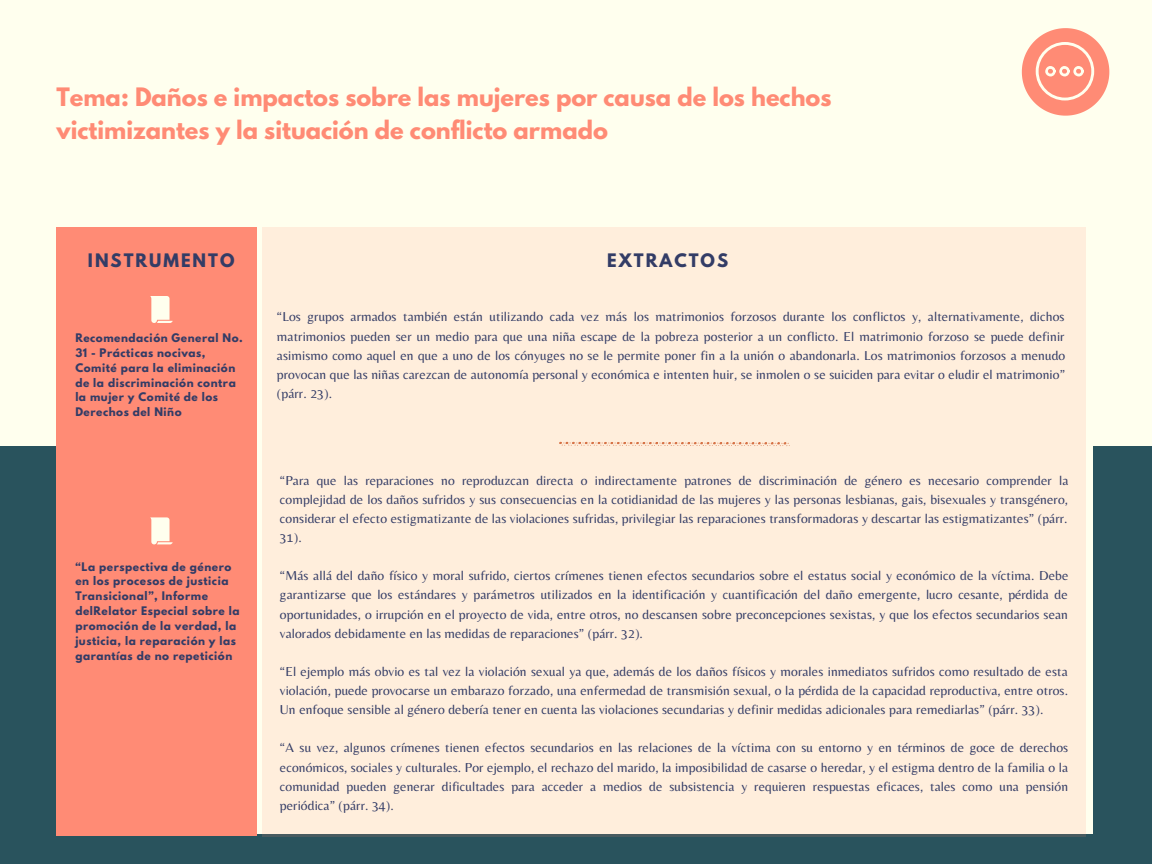
<style>
.page{position:relative;width:1152px;height:864px;background:#ffe}
.page>*{position:absolute;margin:0;border:0;box-sizing:border-box;transform-origin:0 0}
.t1{font:700 22.5px/33.8px "League Spartan";color:#ff8b75}
.t2{font:700 16.5px "League Spartan";letter-spacing:.12em;color:#333c66}
.t3{font:13.5px/19.2px "Belleza";letter-spacing:.01em;color:#333c66;text-align:justify}
.t4{font:700 10.5px/14.9px "League Spartan";letter-spacing:.05em;color:#333c66}
</style>
<div class="page">
<div style="left:0;top:446px;width:1152px;height:418px;background:#29535d"></div>
<svg style="left:1022px;top:28px;width:87px;height:88px"></svg>
<div style="left:57px;top:227px;width:200px;height:608px;background:#ff8b75"></div>
<div style="left:257px;top:205px;width:6px;height:282px;background:#ffe"></div>
<div style="left:263px;top:227px;width:823px;height:609px;background:#ffeedc"></div>
<svg style="left:150px;top:296px;width:23px;height:27px"></svg>
<svg style="left:559px;top:442px;width:231px;height:4px"></svg>
<svg style="left:150px;top:517px;width:23px;height:27px"></svg>
<p class="t1" style="left:57px;top:82px;width:776px">Tema: Daños e impactos sobre las mujeres por causa de los hechos victimizantes y la situación de conflicto armado</p>
<p class="t2" style="left:88px;top:253px;width:148px">INSTRUMENTO</p>
<p class="t2" style="left:607px;top:253px;width:122px">EXTRACTOS</p>
<p class="t4" style="left:75px;top:332px;width:169px">Recomendación General No.<br>31 - Prácticas nocivas,<br>Comité para la eliminación de la discriminación contra la mujer y Comité de los<br>Derechos del Niño</p>
<p class="t4" style="left:75px;top:560px;width:166px">“La perspectiva de género en los procesos de justicia<br>Transicional”, Informe delRelator Especial sobre la promoción de la verdad, la justicia, la reparación y las garantías de no repetición</p>
<p class="t3" style="left:277px;top:307px;width:790px">“Los grupos armados también están utilizando cada vez más los matrimonios forzosos durante los conflictos y, alternativamente, dichos matrimonios pueden ser un medio para que una niña escape de la pobreza posterior a un conflicto. El matrimonio forzoso se puede definir asimismo como aquel en que a uno de los cónyuges no se le permite poner fin a la unión o abandonarla. Los matrimonios forzosos a menudo provocan que las niñas carezcan de autonomía personal y económica e intenten huir, se inmolen o se suiciden para evitar o eludir el matrimonio” (párr. 23).</p>
<p class="t3" style="left:280px;top:470px;width:790px">“Para que las reparaciones no reproduzcan directa o indirectamente patrones de discriminación de género es necesario comprender la complejidad de los daños sufridos y sus consecuencias en la cotidianidad de las mujeres y las personas lesbianas, gais, bisexuales y transgénero, considerar el efecto estigmatizante de las violaciones sufridas, privilegiar las reparaciones transformadoras y descartar las estigmatizantes” (párr.<br>31).</p>
<p class="t3" style="left:280px;top:566px;width:790px">“Más allá del daño físico y moral sufrido, ciertos crímenes tienen efectos secundarios sobre el estatus social y económico de la víctima. Debe garantizarse que los estándares y parámetros utilizados en la identificación y cuantificación del daño emergente, lucro cesante, pérdida de oportunidades, o irrupción en el proyecto de vida, entre otros, no descansen sobre preconcepciones sexistas, y que los efectos secundarios sean valorados debidamente en las medidas de reparaciones” (párr. 32).</p>
<p class="t3" style="left:280px;top:662px;width:790px">“El ejemplo más obvio es tal vez la violación sexual ya que, además de los daños físicos y morales inmediatos sufridos como resultado de esta violación, puede provocarse un embarazo forzado, una enfermedad de transmisión sexual, o la pérdida de la capacidad reproductiva, entre otros.<br>Un enfoque sensible al género debería tener en cuenta las violaciones secundarias y definir medidas adicionales para remediarlas” (párr. 33).</p>
<p class="t3" style="left:280px;top:738px;width:790px">“A su vez, algunos crímenes tienen efectos secundarios en las relaciones de la víctima con su entorno y en términos de goce de derechos económicos, sociales y culturales. Por ejemplo, el rechazo del marido, la imposibilidad de casarse o heredar, y el estigma dentro de la familia o la comunidad pueden generar dificultades para acceder a medios de subsistencia y requieren respuestas eficaces, tales como una pensión periódica” (párr. 34).</p>
</div>
